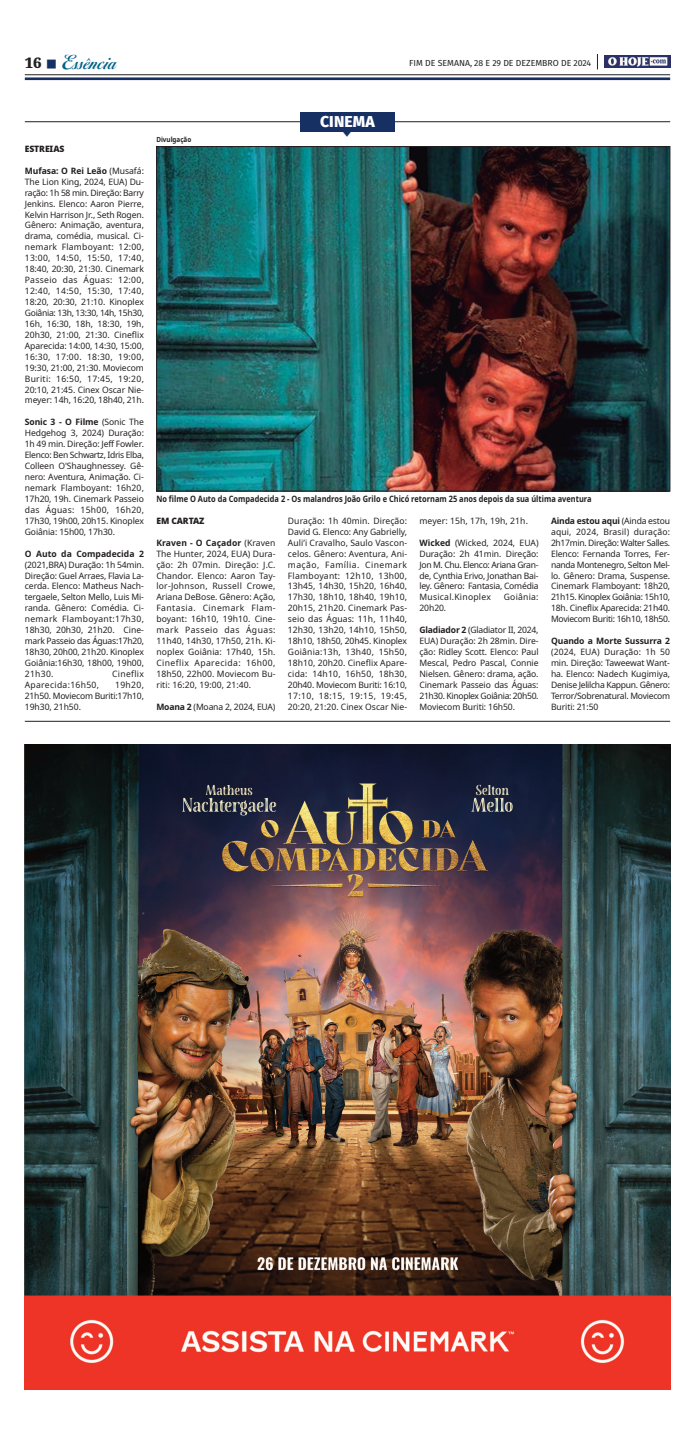
<style>
.page{position:relative;width:695px;height:1439px;background:#fff}
.page>*{position:absolute;margin:0;border:0;box-sizing:border-box;transform-origin:0 0}
.t1{font:17.5px "Diana Script Agency Bold Plain";color:#006288;scale:.9 1}
.t2{font:800 15.75px "Fira Sans";letter-spacing:.01em;color:#fff}
.t3{font:8.75px/10.9px "Noto Sans";letter-spacing:-.01em;color:#231f20;text-align:justify}
.t4{font:700 8.75px "Noto Sans";color:#231f20;scale:.85 1}
.t5{font:700 8.75px "Noto Sans";color:#231f20}
.t6{font:8.75px "Fira Sans";color:#231f20}
.t7{font:8.75px "Noto Sans";letter-spacing:.01em;color:#231f20}
.t8{font:900 8.75px "Noto Sans";letter-spacing:-.01em;color:#231f20}
.t9{font:8.75px "Noto Sans";letter-spacing:.035em;color:#231f20}
.t10{font:700 7px "Noto Sans";color:#231f20;scale:.9 1}
.s1{font-family:"Noto Serif";font-weight:900;font-size:14.88px;color:#231f20}
.s2{font-weight:700}
.s3{color:#173064}
</style>
<div class="page">
<img style="left:158px;top:148px;width:510px;height:341px">
<hr style="left:25px;top:121px;width:645px;height:1px;background:#231f20">
<div style="left:300px;top:112px;width:95px;height:19px;background:#173064"></div>
<hr style="left:25px;top:75px;width:645px;height:1px;background:#231f20">
<img style="left:604px;top:56px;width:66px;height:12px">
<svg style="left:597px;top:54px;width:1px;height:15px"></svg>
<hr style="left:25px;top:77px;width:645px;height:3px;background:#173064">
<img style="left:25px;top:744px;width:645px;height:645px">
<hr style="left:25px;top:721px;width:645px;height:1px;background:#231f20">
<h1 class="t1" style="left:25px;top:53px;width:105px"><span class="s1">16</span> <sup>■</sup> Essência</h1>
<p class="t6" style="left:409px;top:59px;width:183px">FIM DE SEMANA, 28 E 29 DE DEZEMBRO DE 2024</p>
<p class="t8" style="left:25px;top:142px;width:41px">ESTREIAS</p>
<p class="t3" style="left:25px;top:165px;width:121px"><span class="s2">Mufasa: O Rei Leão</span> (musafá:<br>The Lion King, 2024, EuA) du&shy;ração: 1h 58 min. direção: Barry Jenkins. Elenco: Aaron Pierre, Kelvin Harrison Jr., Seth rogen.<br>Gênero: Animação, aventura, drama, comédia, musical. Ci&shy;nemark Flamboyant: 12:00, 13:00, 14:50, 15:50, 17:40, 18:40, 20:30, 21:30. Cinemark Passeio das Águas: 12:00, 12:40, 14:50, 15:30, 17:40, 18:20, 20:30, 21:10. Kinoplex Goiânia: 13h, 13:30, 14h, 15h30, 16h, 16:30, 18h, 18:30, 19h, 20h30, 21:00, 21:30. Cineflix Aparecida: 14:00, 14:30, 15:00, 16:30, 17:00. 18:30, 19:00, 19:30, 21:00, 21:30. moviecom Buriti: 16:50, 17:45, 19:20, 20:10, 21:45. Cinex Oscar nie&shy;meyer: 14h, 16:20, 18h40, 21h.</p>
<p class="t3" style="left:25px;top:416px;width:121px"><span class="s2">Sonic 3 - O Filme</span> (Sonic The Hedgehog 3, 2024) duração:<br>1h 49 min. direção: Jeff Fowler.<br>Elenco: Ben Schwartz, idris Elba, Colleen O'Shaughnessey. Gê&shy;nero: Aventura, Animação. Ci&shy;nemark Flamboyant: 16h20, 17h20, 19h. Cinemark Passeio das Águas: 15h00, 16h20, 17h30, 19h00, 20h15. Kinoplex Goiânia: 15h00, 17h30.</p>
<p class="t5" style="left:25px;top:547px;width:121px">O Auto da Compadecida 2</p>
<p class="t3" style="left:25px;top:559px;width:121px">(2021,BrA) duração: 1h 54min. direção: Guel Arraes, Flavia La&shy;cerda. Elenco: matheus nach&shy;tergaele, Selton mello, Luis mi&shy;randa. Gênero: Comédia. Ci&shy;nemark Flamboyant:17h30, 18h30, 20h30, 21h20. Cine&shy;mark Passeio das Águas:17h20, 18h30, 20h00, 21h20. Kinoplex Goiânia:16h30, 18h00, 19h00, 21h30.</p>
<p class="t3" style="left:112px;top:668px;width:33px">Cineflix</p>
<p class="t9" style="left:25px;top:678px;width:76px">Aparecida:16h50,</p>
<p class="t3" style="left:25px;top:679px;width:121px;text-indent:90px">19h20, 21h50. moviecom Buriti:17h10, 19h30, 21h50.</p>
<p class="t10" style="left:156px;top:135px;width:40px">Divulgação</p>
<h2 class="t2" style="left:320px;top:115px;width:56px">CIN<span class="s3">▼</span>EMA</h2>
<p class="t4" style="left:156px;top:492px;width:513px">No filme O Auto da Compadecida 2 - Os malandros João Grilo e Chicó retornam 25 anos depois da sua última aventura</p>
<p class="t8" style="left:156px;top:514px;width:50px">EM CARTAZ</p>
<p class="t3" style="left:156px;top:537px;width:121px"><span class="s2">Kraven - O Caçador</span> (Kraven The Hunter, 2024, EuA) dura&shy;ção: 2h 07min. direção: J.C.<br>Chandor. Elenco: Aaron Tay&shy;lor-Johnson, russell Crowe, Ariana deBose. Gênero: Ação, Fantasia. Cinemark Flam&shy;boyant: 16h10, 19h10. Cine&shy;mark Passeio das Águas:<br>11h40, 14h30, 17h50, 21h. Ki&shy;noplex Goiânia: 17h40, 15h.<br>Cineflix Aparecida: 16h00, 18h50, 22h00. moviecom Bu&shy;riti: 16:20, 19:00, 21:40.</p>
<p class="t3" style="left:156px;top:701px;width:121px"><span class="s2">Moana 2</span> (moana 2, 2024, EuA)</p>
<p class="t3" style="left:288px;top:515px;width:121px">duração: 1h 40min. direção: david G. Elenco: Any Gabrielly, Auli’i Cravalho, Saulo Vascon&shy;celos. Gênero: Aventura, Ani&shy;mação, Família. Cinemark Flamboyant: 12h10, 13h00, 13h45, 14h30, 15h20, 16h40, 17h30, 18h10, 18h40, 19h10, 20h15, 21h20. Cinemark Pas&shy;seio das Águas: 11h, 11h40, 12h30, 13h20, 14h10, 15h50, 18h10, 18h50, 20h45. Kinoplex Goiânia:13h, 13h40, 15h50, 18h10, 20h20. Cineflix Apare&shy;cida: 14h10, 16h50, 18h30, 20h40. moviecom Buriti: 16:10, 17:10, 18:15, 19:15, 19:45, 20:20, 21:20. Cinex Oscar nie-</p>
<p class="t7" style="left:419px;top:514px;width:110px">meyer: 15h, 17h, 19h, 21h.</p>
<p class="t3" style="left:419px;top:537px;width:121px"><span class="s2">Wicked</span> (Wicked, 2024, EuA) duração: 2h 41min. direção:<br>Jon m. Chu. Elenco: Ariana Gran&shy;de, Cynthia Erivo, Jonathan Bai&shy;ley. Gênero: Fantasia, Comédia musical.Kinoplex</p>
<p class="t3" style="left:503px;top:591px;width:36px">Goiânia:</p>
<p class="t3" style="left:419px;top:602px;width:28px">20h20.</p>
<p class="t3" style="left:419px;top:624px;width:121px"><span class="s2">Gladiador 2</span> (Gladiator ii, 2024, EuA) duração: 2h 28min. dire&shy;ção: ridley Scott. Elenco: Paul mescal, Pedro Pascal, Connie nielsen. Gênero: drama, ação.<br>Cinemark Passeio das Águas:<br>21h30. Kinoplex Goiânia: 20h50. moviecom Buriti: 16h50.</p>
<p class="t3" style="left:551px;top:515px;width:121px"><span class="s2">Ainda estou aqui</span> (Ainda estou aqui, 2024, Brasil) duração:<br>2h17min. direção: Walter Salles.<br>Elenco: Fernanda Torres, Fer&shy;nanda montenegro, Selton mel&shy;lo. Gênero: drama, Suspense.<br>Cinemark Flamboyant: 18h20, 21h15. Kinoplex Goiânia: 15h10, 18h. Cineflix Aparecida: 21h40. moviecom Buriti: 16h10, 18h50.</p>
<p class="t5" style="left:551px;top:635px;width:121px">Quando a Morte Sussurra 2</p>
<p class="t3" style="left:551px;top:646px;width:121px">(2024, EuA) duração: 1h 50 min. direção: Taweewat Want&shy;ha. Elenco: nadech Kugimiya, denise Jelilcha Kappun. Gênero:<br>Terror/Sobrenatural. moviecom Buriti: 21:50</p>
</div>
